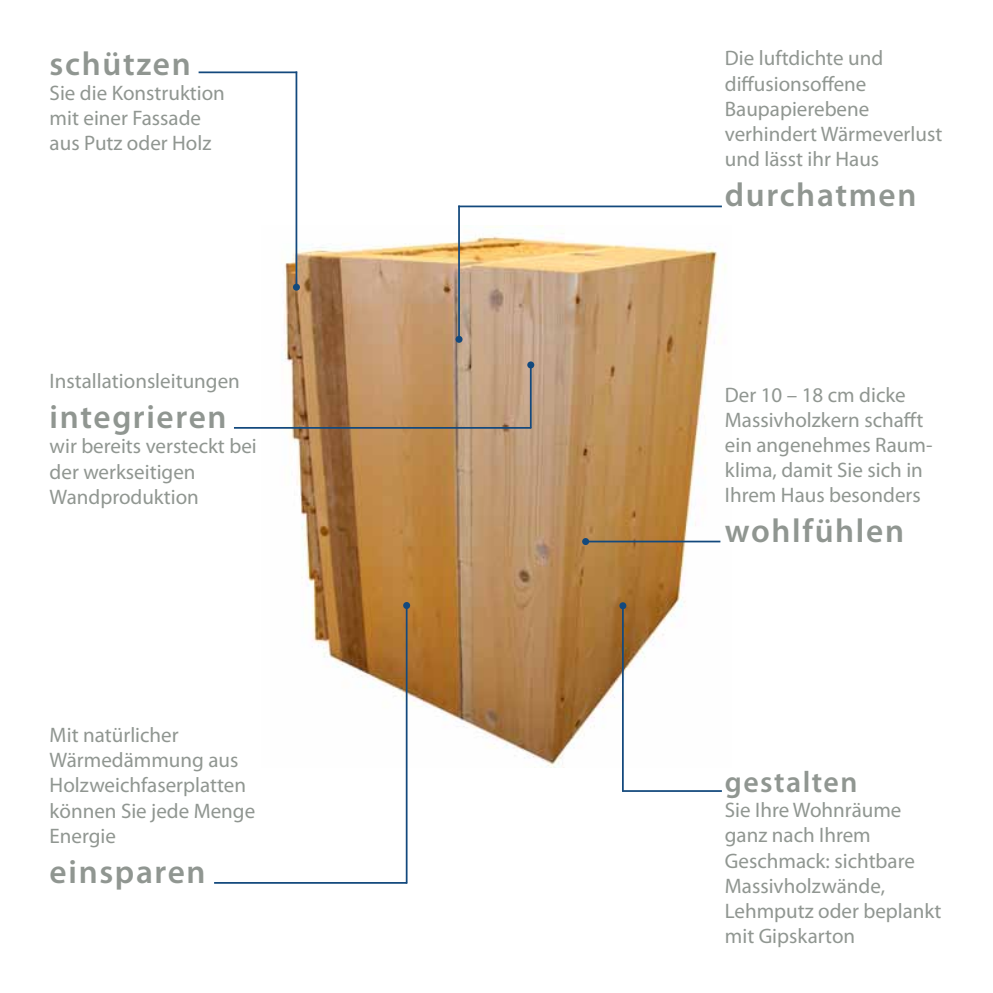
<style>
.page{position:relative;width:993px;height:993px;background:#fff}
.page>*{position:absolute;margin:0;border:0;box-sizing:border-box;transform-origin:0 0}
.t1{font:600 33.25px "Myriad Pro";letter-spacing:.05em;color:#909691}
.t2{font:600 29.75px "Myriad Pro";letter-spacing:.05em;color:#909691}
.t3{font:21px/25.2px "Myriad Pro";color:#909691}
</style>
<div class="page">
<img style="left:261px;top:225px;width:465px;height:542px">
<hr style="left:198px;top:71px;width:99px;height:2px;background:#13497d">
<hr style="left:458px;top:205px;width:263px;height:2px;background:#13497d">
<hr style="left:585px;top:540px;width:135px;height:2px;background:#13497d">
<div style="left:582px;top:538px;width:7px;height:7px;background:#13497d;border-radius:50%"></div>
<hr style="left:234px;top:427px;width:297px;height:1px;background:#13497d">
<hr style="left:214px;top:881px;width:193px;height:2px;background:#13497d">
<hr style="left:623px;top:789px;width:98px;height:2px;background:#13497d">
<hr style="left:295px;top:71px;width:2px;height:216px;background:#13497d">
<div style="left:293px;top:283px;width:7px;height:7px;background:#13497d;border-radius:50%"></div>
<hr style="left:458px;top:205px;width:2px;height:134px;background:#13497d">
<div style="left:455px;top:336px;width:7px;height:7px;background:#13497d;border-radius:50%"></div>
<hr style="left:529px;top:365px;width:2px;height:63px;background:#13497d">
<div style="left:527px;top:361px;width:7px;height:7px;background:#13497d;border-radius:50%"></div>
<hr style="left:405px;top:605px;width:2px;height:278px;background:#13497d">
<svg style="left:403px;top:601px;width:7px;height:7px"></svg>
<hr style="left:621px;top:605px;width:2px;height:186px;background:#13497d">
<div style="left:619px;top:602px;width:7px;height:7px;background:#13497d;border-radius:50%"></div>
<h1 class="t1" style="left:50px;top:42px;width:142px">schützen</h1>
<p class="t3" style="left:50px;top:80px;width:177px">Sie die Konstruktion mit einer Fassade aus Putz oder Holz</p>
<p class="t3" style="left:50px;top:368px;width:192px">Installationsleitungen</p>
<h1 class="t1" style="left:50px;top:395px;width:178px">integrieren</h1>
<p class="t3" style="left:50px;top:433px;width:208px">wir bereits versteckt bei der werkseitigen<br>Wandproduktion</p>
<p class="t3" style="left:50px;top:721px;width:207px">Mit natürlicher<br>Wärmedämmung aus<br>Holzweichfaserplatten können Sie jede Menge<br>Energie</p>
<h1 class="t1" style="left:50px;top:850px;width:157px">einsparen</h1>
<p class="t3" style="left:724px;top:45px;width:219px">Die luftdichte und diffusionsoffene<br>Baupapierebene verhindert Wärmeverlust und lässt ihr Haus</p>
<h1 class="t1" style="left:724px;top:174px;width:193px">durchatmen</h1>
<p class="t3" style="left:724px;top:381px;width:209px">Der 10 – 18 cm dicke<br>Massivholzkern schafft ein angenehmes Raum&shy;klima, damit Sie sich in<br>Ihrem Haus besonders</p>
<h1 class="t1" style="left:724px;top:510px;width:181px">wohlfühlen</h1>
<h2 class="t2" style="left:724px;top:762px;width:134px">gestalten</h2>
<p class="t3" style="left:724px;top:797px;width:218px">Sie Ihre Wohnräume ganz nach Ihrem<br>Geschmack: sichtbare<br>Massivholzwände,<br>Lehmputz oder beplankt mit Gipskarton</p>
</div>
